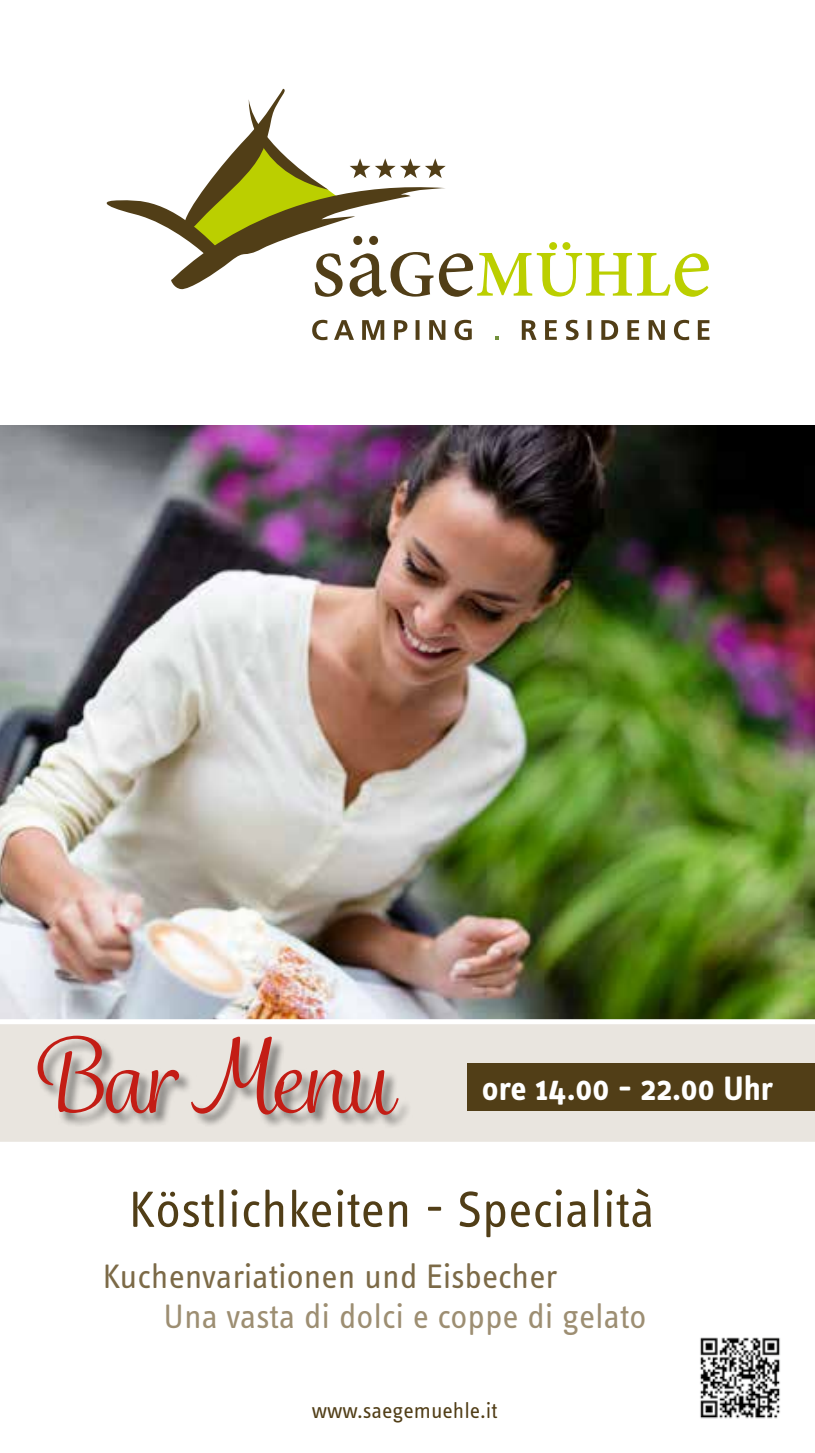
<style>
.page{position:relative;width:815px;height:1453px;background:#fff}
.page>*{position:absolute;margin:0;border:0;box-sizing:border-box;transform-origin:0 0}
.t1{font:100px "Grafolita Script";letter-spacing:-.025em;color:#c31d15}
.t2{font:52.5px "Info Text";color:#513e17}
.t3{font:35px "Info Text Regular Tf";color:#7c6a47}
.t4{font:35px "Info Text";color:#9d8e72}
.t5{font:700 35px "Info Text";color:#fff}
.t6{font:22.5px "Info Text Regular Tf";color:#513e17}
</style>
<div class="page">
<svg style="left:522px;top:320px;width:187px;height:20px"></svg>
<svg style="left:495px;top:336px;width:4px;height:4px"></svg>
<svg style="left:312px;top:320px;width:160px;height:20px"></svg>
<svg style="left:106px;top:89px;width:603px;height:208px"></svg>
<img style="left:0;top:425px;width:815px;height:594px">
<svg style="left:0;top:1019px;width:815px;height:123px;background:#eae6e1"></svg>
<div style="left:37px;top:1036px;width:376px;height:94px;background:#000;opacity:.5"></div>
<div style="left:468px;top:1063px;width:347px;height:48px;background:#513e17"></div>
<img style="left:700px;top:1337px;width:80px;height:82px">
<h1 class="t1" style="left:28px;top:1014px;width:364px">Bar Menu</h1>
<p class="t5" style="left:482px;top:1068px;width:293px">ore 14.00 - 22.00 Uhr</p>
<h2 class="t2" style="left:129px;top:1181px;width:528px">Köstlichkeiten - Specialità</h2>
<p class="t3" style="left:103px;top:1258px;width:456px">Kuchenvariationen und Eisbecher</p>
<p class="t4" style="left:164px;top:1298px;width:485px">Una vasta di dolci e coppe di gelato</p>
<p class="t6" style="left:312px;top:1398px;width:187px">www.saegemuehle.it</p>
</div>
